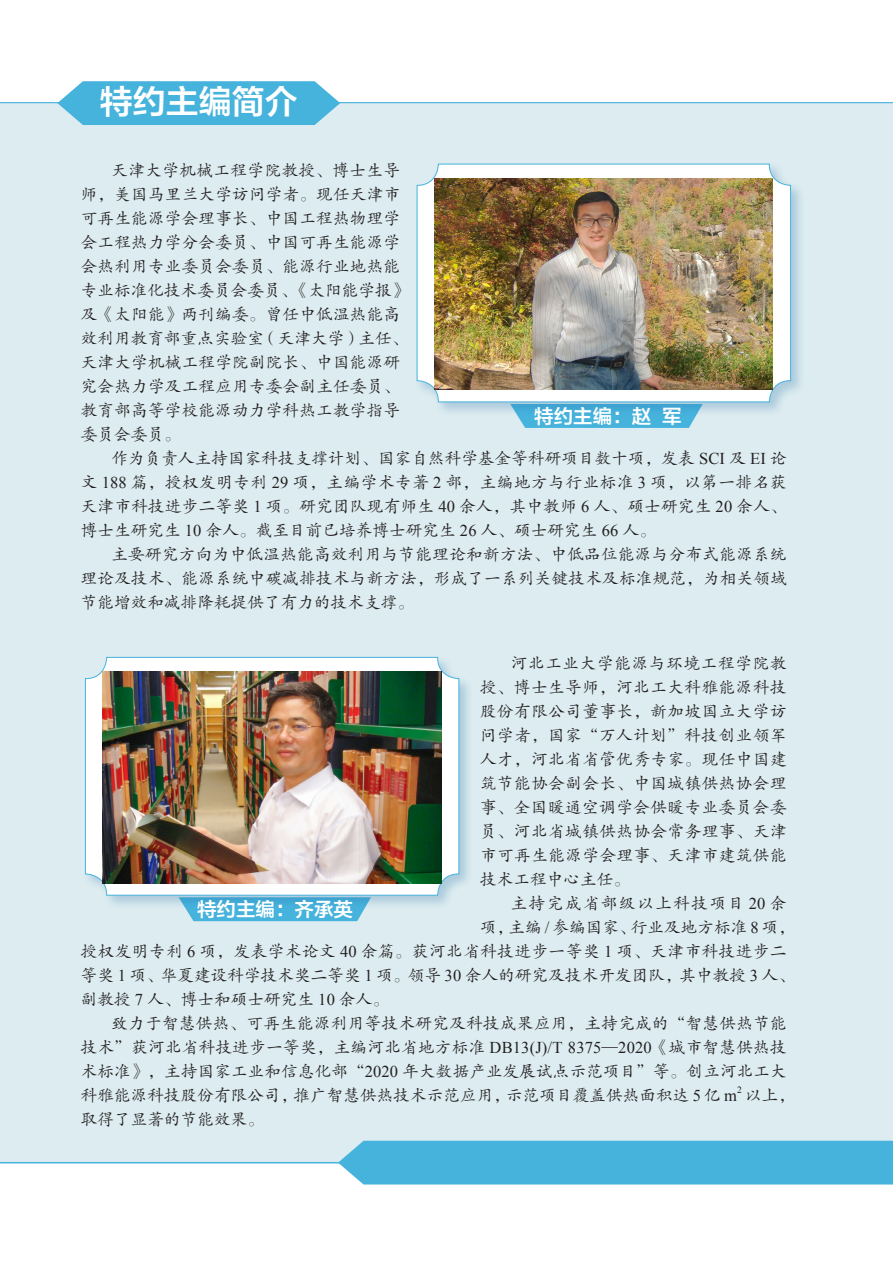
<style>
.page{position:relative;width:893px;height:1263px;background:#fff}
.page>*{position:absolute;margin:0;border:0;box-sizing:border-box;transform-origin:0 0}
.t1{font:33px "FZLTZCHK GBK1 0";color:#fff}
.t2{font:19.5px "FZLTZCHK GBK1 0";color:#fff}
.t3{font:16.5px/24px "FZKTJW GB1 0";letter-spacing:.02em;color:#231f20;text-align:justify}
.t4{font:16.5px "FZKTJW GB1 0";letter-spacing:.095em;color:#231f20}
.t5{font:9.6px "Times New Roman";color:#231f20}
.s1{font-family:"Times New Roman"}
</style>
<div class="page">
<div style="left:0;top:102px;width:893px;height:1060px;background:#dcecf0"></div>
<hr style="left:0;top:102px;width:893px;height:1px;background:#46b3dd">
<svg style="left:57px;top:81px;width:283px;height:44px;background:#56b9df"></svg>
<hr style="left:0;top:1162px;width:833px;height:1px;background:#46b3dd">
<svg style="left:518px;top:416px;width:178px;height:12px;background:#4cb5dd"></svg>
<div style="left:414px;top:161px;width:391px;height:255px;background:#1f68a3;opacity:.25"></div>
<div style="left:417px;top:164px;width:373px;height:238px;background:#fff;border-radius:21px"></div>
<div style="left:417px;top:164px;width:374px;height:238px;border:1px solid #46b3dd;border-radius:21px"></div>
<img style="left:434px;top:179px;width:339px;height:211px">
<div style="left:186px;top:910px;width:178px;height:11px;background:#46b3dd"></div>
<div style="left:83px;top:655px;width:390px;height:255px;background:#1f68a3;opacity:.25"></div>
<div style="left:85px;top:657px;width:374px;height:238px;background:#fff;border-radius:21px"></div>
<div style="left:85px;top:657px;width:374px;height:238px;border:1px solid #46b3dd;border-radius:21px"></div>
<img style="left:103px;top:672px;width:338px;height:211px">
<div style="left:338px;top:1141px;width:555px;height:43px;background:#46b3dd"></div>
<h1 class="t1" style="left:100px;top:84px;width:199px">特约主编简介</h1>
<p class="t3" style="left:81px;top:159px;width:329px;text-align:left;text-indent:31px">天津大学机械工程学院教授、博士生导师，美国马里兰大学访问学者。现任天津市可再生能源学会理事长、中国工程热物理学会工程热力学分会委员、中国可再生能源学会热利用专业委员会委员、能源行业地热能专业标准化技术委员会委员、《太阳能学报》及《太阳能》两刊编委。曾任中低温热能高效利用教育部重点实验室（天津大学）主任、天津大学机械工程学院副院长、中国能源研究会热力学及工程应用专委会副主任委员、教育部高等学校能源动力学科热工教学指导委员会委员。</p>
<p class="t3" style="left:81px;top:447px;width:707px;text-indent:31px">作为负责人主持国家科技支撑计划、国家自然科学基金等科研项目数十项，发表 <span class="s1">SCI</span> 及 <span class="s1">EI</span> 论文 <span class="s1">188</span> 篇，授权发明专利 <span class="s1">29</span> 项，主编学术专著 <span class="s1">2</span> 部，主编地方与行业标准 <span class="s1">3</span> 项，以第一排名获天津市科技进步二等奖 <span class="s1">1</span> 项。研究团队现有师生 <span class="s1">40</span> 余人，其中教师 <span class="s1">6</span> 人、硕士研究生 <span class="s1">20</span> 余人、博士生研究生 <span class="s1">10</span> 余人。截至目前已培养博士研究生 <span class="s1">26</span> 人、硕士研究生 <span class="s1">66</span> 人。</p>
<p class="t3" style="left:81px;top:543px;width:708px;text-indent:31px">主要研究方向为中低温热能高效利用与节能理论和新方法、中低品位能源与分布式能源系统理论及技术、能源系统中碳减排技术与新方法，形成了一系列关键技术及标准规范，为相关领域节能增效和减排降耗提供了有力的技术支撑。</p>
<p class="t2" style="left:534px;top:405px;width:149px">特约主编：赵 军</p>
<p class="t3" style="left:480px;top:652px;width:308px;text-indent:31px">河北工业大学能源与环境工程学院教授、博士生导师，河北工大科雅能源科技股份有限公司董事长，新加坡国立大学访问学者，国家“万人计划”科技创业领军人才，河北省省管优秀专家。现任中国建筑节能协会副会长、中国城镇供热协会理事、全国暖通空调学会供暖专业委员会委员、河北省城镇供热协会常务理事、天津市可再生能源学会理事、天津市建筑供能技术工程中心主任。</p>
<p class="t4" style="left:511px;top:895px;width:277px">主持完成省部级以上科技项目 <span class="s1">20</span> 余</p>
<p class="t3" style="left:480px;top:916px;width:316px">项，主编 <span class="s1">/</span> 参编国家、行业及地方标准 <span class="s1">8</span> 项，</p>
<p class="t3" style="left:81px;top:940px;width:707px">授权发明专利 <span class="s1">6</span> 项，发表学术论文 <span class="s1">40</span> 余篇。获河北省科技进步一等奖 <span class="s1">1</span> 项、天津市科技进步二</p>
<p class="t3" style="left:81px;top:964px;width:716px">等奖 <span class="s1">1</span> 项、华夏建设科学技术奖二等奖 <span class="s1">1</span> 项。领导 <span class="s1">30</span> 余人的研究及技术开发团队，其中教授 <span class="s1">3</span> 人、</p>
<p class="t3" style="left:81px;top:988px;width:310px">副教授 <span class="s1">7</span> 人、博士和硕士研究生 <span class="s1">10</span> 余人。</p>
<p class="t3" style="left:111px;top:1012px;width:677px">致力于智慧供热、可再生能源利用等技术研究及科技成果应用，主持完成的“智慧供热节能</p>
<p class="t3" style="left:81px;top:1036px;width:707px">技术”获河北省科技进步一等奖，主编河北省地方标准 <span class="s1">DB13(J)/T 8375</span>—<span class="s1">2020</span>《城市智慧供热技</p>
<p class="t3" style="left:81px;top:1060px;width:707px">术标准》，主持国家工业和信息化部“<span class="s1">2020</span> 年大数据产业发展试点示范项目”等。创立河北工大</p>
<p class="t3" style="left:81px;top:1084px;width:658px">科雅能源科技股份有限公司，推广智慧供热技术示范应用，示范项目覆盖供热面积达 <span class="s1">5</span> 亿 <span class="s1">m</span></p>
<p class="t5" style="left:737px;top:1083px;width:6px">2</p>
<p class="t3" style="left:745px;top:1084px;width:51px">以上，</p>
<p class="t3" style="left:81px;top:1108px;width:185px">取得了显著的节能效果。</p>
<p class="t2" style="left:197px;top:899px;width:157px">特约主编：齐承英</p>
</div>
